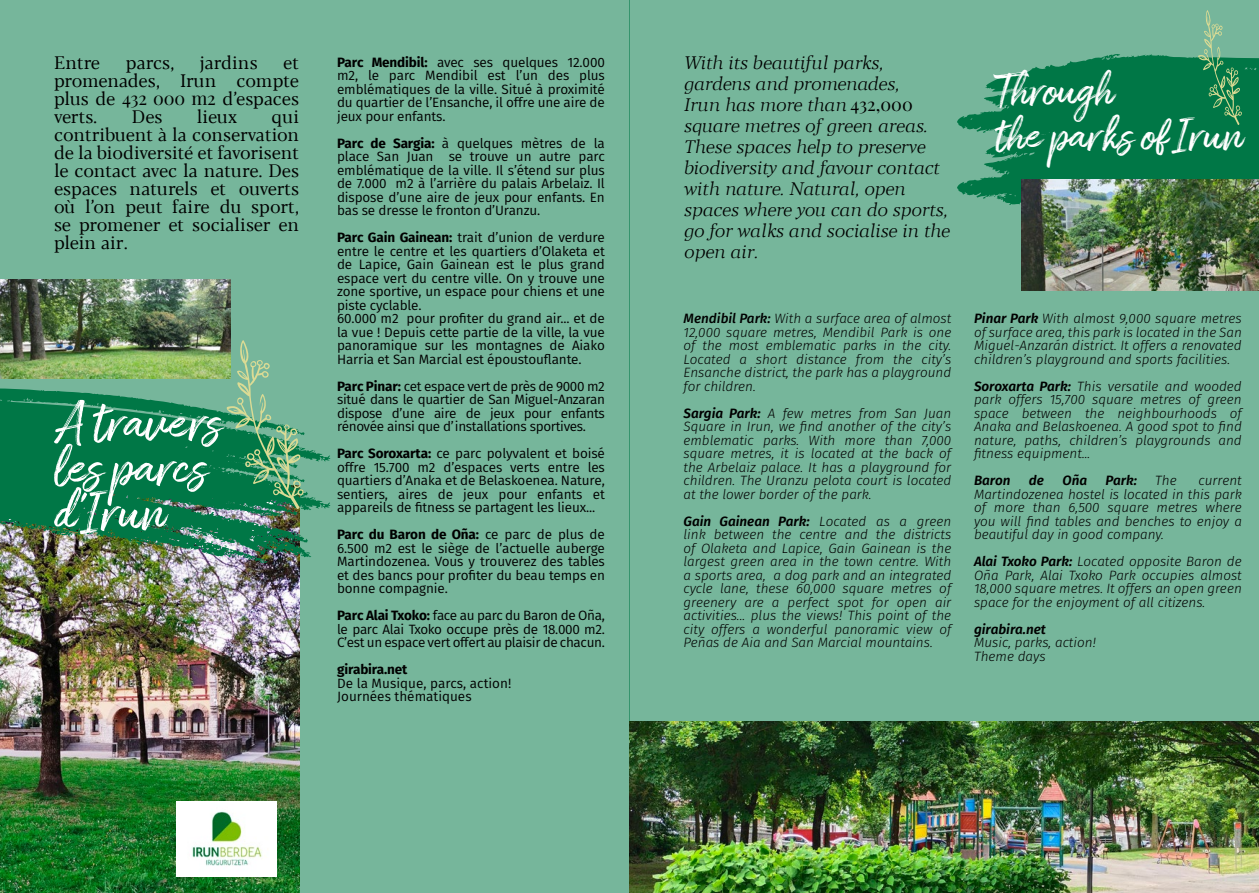
<style>
.page{position:relative;width:1259px;height:893px;background:#fff}
.page>*{position:absolute;margin:0;border:0;box-sizing:border-box;transform-origin:0 0}
.t1{font:54px/45px "Amithen";color:#fff}
.t2{font:45px/45px "Amithen";color:#fff}
.t3{font:18px/18px "Blacker Text";color:#000;text-align:justify}
.t4{font:italic 300 18px/21px "Blacker Text";color:#000}
.t5{font:italic 300 13.5px/13.5px "Fira Sans";color:#000;text-align:justify}
.t6{font:13.5px/13.5px "Fira Sans";letter-spacing:-.01em;color:#000;text-align:justify}
.t7{font:italic 600 13.5px "Fira Sans";color:#000}
.t8{font:700 13.5px "Fira Sans";letter-spacing:-.01em;color:#000}
.s1{font-family:"Playfair Display"}
.s2{font-weight:700}
.s3{font-family:"Playfair Display";font-weight:400;font-style:normal}
.s4{font-weight:500}
.s5{font-weight:600}
</style>
<div class="page">
<div style="left:0;top:0;width:629px;height:893px;background:#76b69b"></div>
<div style="left:629px;top:0;width:630px;height:893px;background:#76b69b"></div>
<img style="left:0;top:564px;width:299px;height:329px">
<img style="left:177px;top:802px;width:100px;height:74px">
<img style="left:0;top:340px;width:331px;height:224px">
<svg style="left:957px;top:10px;width:302px;height:195px"></svg>
<img style="left:629px;top:721px;width:630px;height:172px">
<img style="left:1021px;top:180px;width:238px;height:110px">
<img style="left:0;top:279px;width:231px;height:99px">
<h3 class="t3" style="left:54px;top:54px;width:48px">Entre</h3>
<h3 class="t3" style="left:126px;top:54px;width:50px">parcs,</h3>
<h3 class="t3" style="left:200px;top:54px;width:59px">jardins</h3>
<h3 class="t3" style="left:54px;top:54px;width:247px;text-indent:229px">et promenades, Irun compte plus de <span class="s1">432 000 m2</span> d’espaces verts.</h3>
<h3 class="t3" style="left:132px;top:108px;width:32px">Des</h3>
<h3 class="t3" style="left:197px;top:108px;width:42px">lieux</h3>
<h3 class="t3" style="left:54px;top:108px;width:247px;text-indent:217px">qui contribuent à la conservation de la biodiversité et favorisent le contact avec la nature. Des espaces naturels et ouverts où l’on peut faire du sport, se promener et socialiser en plein air.</h3>
<h1 class="t1" style="left:54px;top:403px;width:169px">A travers les parcs d’Irun</h1>
<p class="t6" style="left:337px;top:55px;width:269px"><span class="s2">Parc Mendibil:</span> avec ses quelques 12.000 m2, le parc Mendibil est l’un des plus emblématiques de la ville. Situé à proximité du quartier de l’Ensanche, il offre une aire de jeux pour enfants.</p>
<p class="t6" style="left:337px;top:136px;width:269px"><span class="s2">Parc de Sargia:</span> à quelques mètres de la place San Juan se trouve un autre parc emblématique de la ville. Il s’étend sur plus de 7.000 m2 à l’arrière du palais Arbelaiz. Il dispose d’une aire de jeux pour enfants. En bas se dresse le fronton d’Uranzu.</p>
<p class="t6" style="left:337px;top:230px;width:269px;text-align:left"><span class="s2">Parc Gain Gainean:</span> trait d’union de verdure entre le centre et les quartiers d’Olaketa et de Lapice, Gain Gainean est le plus grand espace vert du centre ville. On y trouve une zone sportive, un espace pour chiens et une piste cyclable.<br>60.000 m2 pour profiter du grand air... et de la vue ! Depuis cette partie de la ville, la vue panoramique sur les montagnes de Aiako Harria et San Marcial est époustouflante.</p>
<p class="t6" style="left:337px;top:379px;width:269px"><span class="s2">Parc Pinar:</span> cet espace vert de près de 9000 m2 situé dans le quartier de San Miguel-Anzaran dispose d’une aire de jeux pour enfants rénovée ainsi que d’installations sportives.</p>
<p class="t6" style="left:337px;top:446px;width:269px"><span class="s2">Parc Soroxarta:</span> ce parc polyvalent et boisé offre 15.700 m2 d’espaces verts entre les quartiers d’Anaka et de Belaskoenea. Nature, sentiers, aires de jeux pour enfants et appareils de fitness se partagent les lieux...</p>
<p class="t6" style="left:337px;top:527px;width:269px"><span class="s2">Parc du Baron de Oña:</span> ce parc de plus de 6.500 m2 est le siège de l’actuelle auberge Martindozenea. Vous y trouverez des tables et des bancs pour profiter du beau temps en bonne compagnie.</p>
<p class="t6" style="left:337px;top:608px;width:269px"><span class="s2">Parc Alai Txoko:</span> face au parc du Baron de Oña, le parc Alai Txoko occupe près de 18.000 m2.<br>C’est un espace vert offert au plaisir de chacun.</p>
<p class="t8" style="left:337px;top:658px;width:72px">girabira.net</p>
<p class="t6" style="left:337px;top:676px;width:176px">De la Musique, parcs, action!<br>Journées thématiques</p>
<p class="t4" style="left:683px;top:52px;width:267px">With its beautiful parks, gardens and promenades,<br>Irun has more than <span class="s3">432,000 </span>square metres of green areas.<br>These spaces help to preserve biodiversity and favour contact with nature. Natural, open spaces where you can do sports, go for walks and socialise in the open air.</p>
<p class="t5" style="left:683px;top:312px;width:269px"><span class="s4">Mendibil Park:</span> With a surface area of almost 12,000 square metres, Mendibil Park is one of the most emblematic parks in the city.<br>Located a short distance from the city’s Ensanche district, the park has a playground for children.</p>
<p class="t5" style="left:683px;top:406px;width:269px"><span class="s5">Sargia Park:</span> A few metres from San Juan Square in Irun, we find another of the city’s emblematic parks. With more than 7,000 square metres, it is located at the back of the Arbelaiz palace. It has a playground for children. The Uranzu pelota court is located at the lower border of the park.</p>
<p class="t5" style="left:683px;top:514px;width:269px"><span class="s5">Gain Gainean Park:</span> Located as a green link between the centre and the districts of Olaketa and Lapice, Gain Gainean is the largest green area in the town centre. With a sports area, a dog park and an integrated cycle lane, these 60,000 square metres of greenery are a perfect spot for open air activities... plus the views! This point of the city offers a wonderful panoramic view of Peñas de Aia and San Marcial mountains.</p>
<h2 class="t2" style="left:996px;top:70px;width:248px">Through<br>the parks of Irun</h2>
<p class="t5" style="left:974px;top:312px;width:269px"><span class="s5">Pinar Park</span> With almost 9,000 square metres of surface area, this park is located in the San Miguel-Anzarán district. It offers a renovated children’s playground and sports facilities.</p>
<p class="t5" style="left:974px;top:379px;width:269px"><span class="s5">Soroxarta Park:</span> This versatile and wooded park offers 15,700 square metres of green space between the neighbourhoods of Anaka and Belaskoenea. A good spot to find nature, paths, children’s playgrounds and fitness equipment...</p>
<p class="t7" style="left:974px;top:469px;width:38px">Baron</p>
<p class="t7" style="left:1029px;top:469px;width:17px">de</p>
<p class="t7" style="left:1062px;top:469px;width:26px">Oña</p>
<p class="t7" style="left:1105px;top:469px;width:33px">Park:</p>
<p class="t5" style="left:1155px;top:474px;width:23px">The</p>
<p class="t5" style="left:974px;top:474px;width:269px;text-indent:224px">current Martindozenea hostel is located in this park of more than 6,500 square metres where you will find tables and benches to enjoy a beautiful day in good company.</p>
<p class="t5" style="left:974px;top:555px;width:269px"><span class="s5">Alai Txoko Park:</span> Located opposite Baron de Oña Park, Alai Txoko Park occupies almost 18,000 square metres. It offers an open green space for the enjoyment of all citizens.</p>
<p class="t7" style="left:974px;top:618px;width:73px">girabira.net</p>
<p class="t5" style="left:974px;top:636px;width:123px">Music, parks, action!<br>Theme days</p>
</div>
